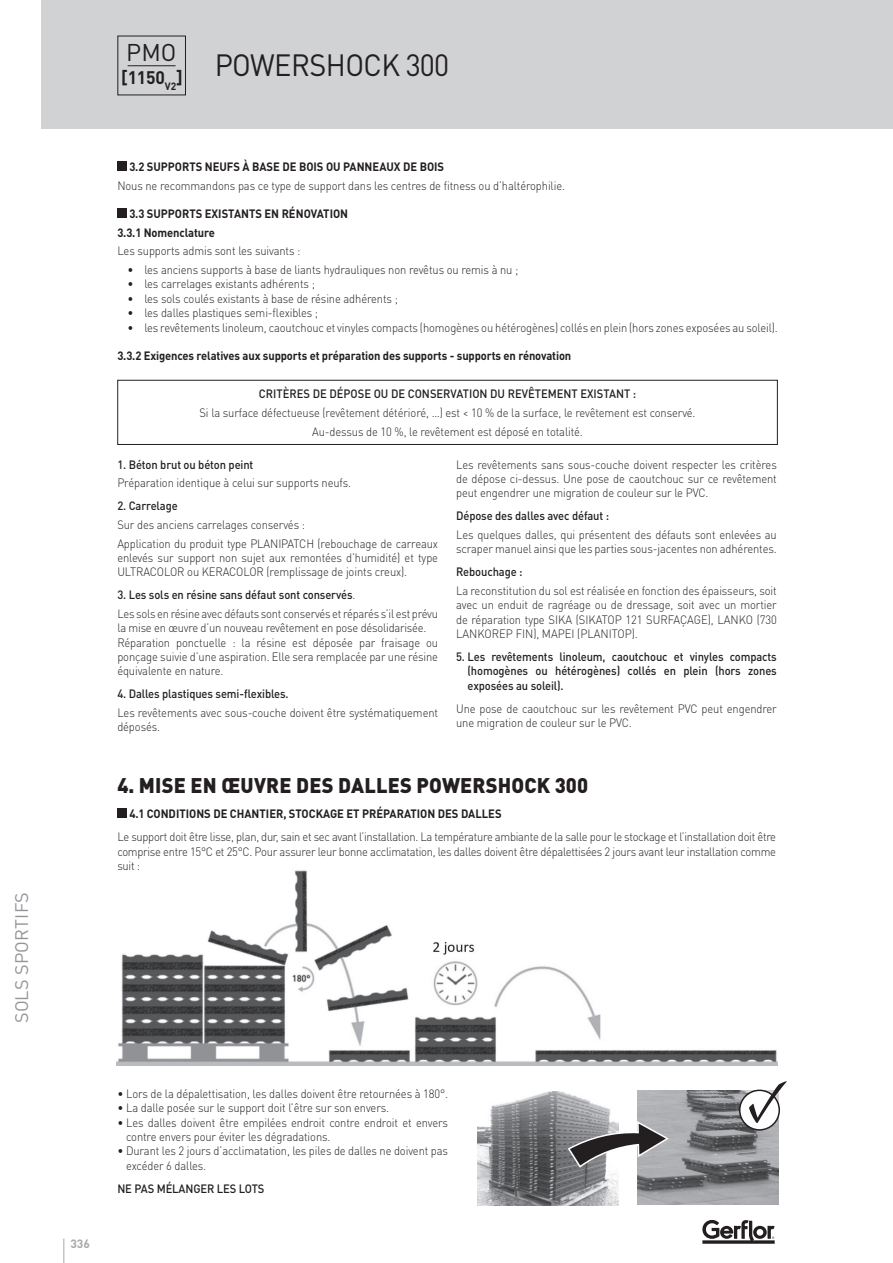
<style>
.page{position:relative;width:893px;height:1263px;background:#fff}
.page>*{position:absolute;margin:0;border:0;box-sizing:border-box;transform-origin:0 0}
.t1{font:30.45px "DIN Pro";letter-spacing:-.02em;color:#231f20;scale:.95 1}
.t2{font:24px "DIN Pro";color:#231f20}
.t3{font:900 21px "DIN Pro";letter-spacing:.01em;color:#231f20;scale:.95 1}
.t4{font:18px "DIN Pro";letter-spacing:.01em;color:#939598}
.t5{font:700 18px "DIN Pro";color:#231f20}
.t6{font:300 12px/14.4px "DIN Pro";letter-spacing:-.01em;color:#231f20;scale:.93 1}
.t7{font:500 12px/14.4px "DIN Pro";letter-spacing:-.01em;color:#231f20;text-align:justify;scale:.93 1}
.t8{font:700 12px "DIN Pro";letter-spacing:-.005em;color:#231f20;scale:.93 1}
.t9{font:700 12px "DIN Pro";letter-spacing:-.005em;color:#231f20;scale:.95 1}
.t10{font:700 12px "DIN Pro";color:#a8a9ad}
.s1{font-weight:500}
</style>
<div class="page">
<svg style="left:63px;top:1238px;width:1px;height:25px"></svg>
<div style="left:42px;top:0;width:851px;height:129px;background:#d1d2d4"></div>
<hr style="left:128px;top:65px;width:48px;height:1px;background:#231f20">
<div style="left:117px;top:162px;width:10px;height:9px;background:#231f20"></div>
<div style="left:117px;top:208px;width:10px;height:10px;background:#231f20"></div>
<div style="left:117px;top:380px;width:661px;height:65px;border:1px solid #231f20"></div>
<img style="left:477px;top:1092px;width:141px;height:113px">
<img style="left:637px;top:1090px;width:141px;height:114px">
<div style="left:740px;top:1090px;width:39px;height:40px;background:#fff;border-radius:50%"></div>
<div style="left:739px;top:1089px;width:41px;height:41px;border:2px solid #231f20;border-radius:50%"></div>
<svg style="left:749px;top:1081px;width:38px;height:42px"></svg>
<svg style="left:567px;top:1120px;width:103px;height:49px"></svg>
<div style="left:117px;top:809px;width:10px;height:9px;background:#231f20"></div>
<img style="left:117px;top:870px;width:661px;height:195px">
<svg style="left:702px;top:1220px;width:73px;height:24px"></svg>
<h3 class="t4" style="left:10px;top:1023px;width:132px;rotate:-90deg">SOLS SPORTIFS</h3>
<h2 class="t2" style="left:126px;top:36px;width:52px">PMO</h2>
<h3 class="t5" style="left:121px;top:66px;width:63px">[1150<sub>V2</sub>]</h3>
<h1 class="t1" style="left:215px;top:45px;width:248px">POWERSHOCK 300</h1>
<p class="t8" style="left:129px;top:159px;width:340px">3.2 SUPPORTS NEUFS À BASE DE BOIS OU PANNEAUX DE BOIS</p>
<p class="t8" style="left:129px;top:206px;width:237px">3.3 SUPPORTS EXISTANTS EN RÉNOVATION</p>
<p class="t6" style="left:117px;top:178px;width:483px">Nous ne recommandons pas ce type de support dans les centres de fitness ou d’haltérophilie.</p>
<p class="t8" style="left:117px;top:224px;width:106px">3.3.1 Nomenclature</p>
<p class="t6" style="left:117px;top:243px;width:198px">Les supports admis sont les suivants :</p>
<p class="t6" style="left:127px;top:262px;width:422px">• les anciens supports à base de liants hydrauliques non revêtus ou remis à nu ;</p>
<p class="t6" style="left:127px;top:276px;width:203px">• les carrelages existants adhérents ;</p>
<p class="t6" style="left:127px;top:291px;width:292px">• les sols coulés existants à base de résine adhérents ;</p>
<p class="t6" style="left:127px;top:305px;width:207px">• les dalles plastiques semi-flexibles ;</p>
<p class="t6" style="left:127px;top:320px;width:701px">• les revêtements linoleum, caoutchouc et vinyles compacts (homogènes ou hétérogènes) collés en plein (hors zones exposées au soleil).</p>
<p class="t8" style="left:117px;top:348px;width:490px">3.3.2 Exigences relatives aux supports et préparation des supports - supports en rénovation</p>
<p class="t7" style="left:259px;top:386px;width:407px">CRITÈRES DE DÉPOSE OU DE CONSERVATION DU REVÊTEMENT EXISTANT :</p>
<p class="t6" style="left:200px;top:403px;width:535px;line-height:18.6px;text-align:center">Si la surface défectueuse (revêtement détérioré, …) est &lt; 10 % de la surface, le revêtement est conservé.<br>Au-dessus de 10 %, le revêtement est déposé en totalité.</p>
<p class="t7" style="left:117px;top:457px;width:148px">1. Béton brut ou béton peint</p>
<p class="t6" style="left:117px;top:475px;width:253px">Préparation identique à celui sur supports neufs.</p>
<p class="t7" style="left:117px;top:498px;width:66px">2. Carrelage</p>
<p class="t6" style="left:117px;top:515px;width:346px;line-height:18.6px">Sur des anciens carrelages conservés :<br>Application du produit type PLANIPATCH (rebouchage de carreaux</p>
<p class="t6" style="left:117px;top:550px;width:346px">enlevés sur support non sujet aux remontées d’humidité) et type<br>ULTRACOLOR ou KERACOLOR (remplissage de joints creux).</p>
<p class="t6" style="left:117px;top:585px;width:346px;line-height:18.6px"><span class="s1">3. Les sols en résine sans défaut sont conservés</span>.<br>Les sols en résine avec défauts sont conservés et réparés s’il est prévu</p>
<p class="t6" style="left:117px;top:620px;width:346px">la mise en œuvre d’un nouveau revêtement en pose désolidarisée.<br>Réparation ponctuelle : la résine est déposée par fraisage ou ponçage suivie d’une aspiration. Elle sera remplacée par une résine équivalente en nature.</p>
<p class="t7" style="left:117px;top:686px;width:186px">4. Dalles plastiques semi-flexibles.</p>
<p class="t6" style="left:117px;top:705px;width:346px">Les revêtements avec sous-couche doivent être systématiquement déposés.</p>
<p class="t6" style="left:456px;top:457px;width:346px;text-align:justify">Les revêtements sans sous-couche doivent respecter les critères de dépose ci-dessus. Une pose de caoutchouc sur ce revêtement peut engendrer une migration de couleur sur le PVC.</p>
<p class="t7" style="left:456px;top:508px;width:166px">Dépose des dalles avec défaut :</p>
<p class="t6" style="left:456px;top:527px;width:346px">Les quelques dalles, qui présentent des défauts sont enlevées au scraper manuel ainsi que les parties sous-jacentes non adhérentes.</p>
<p class="t7" style="left:456px;top:564px;width:73px">Rebouchage :</p>
<p class="t6" style="left:456px;top:583px;width:346px;text-align:justify">La reconstitution du sol est réalisée en fonction des épaisseurs, soit avec un enduit de ragréage ou de dressage, soit avec un mortier de réparation type SIKA (SIKATOP 121 SURFAÇAGE), LANKO (730<br>LANKOREP FIN), MAPEI (PLANITOP).</p>
<p class="t7" style="left:467px;top:649px;width:334px;text-indent:-11px">5. Les revêtements linoleum, caoutchouc et vinyles compacts (homogènes ou hétérogènes) collés en plein (hors zones exposées au soleil).</p>
<p class="t6" style="left:456px;top:701px;width:346px">Une pose de caoutchouc sur les revêtement PVC peut engendrer une migration de couleur sur le PVC.</p>
<h3 class="t3" style="left:117px;top:771px;width:497px">4. MISE EN ŒUVRE DES DALLES POWERSHOCK 300</h3>
<p class="t9" style="left:129px;top:806px;width:393px">4.1 CONDITIONS DE CHANTIER, STOCKAGE ET PRÉPARATION DES DALLES</p>
<p class="t6" style="left:117px;top:829px;width:710px;text-align:justify">Le support doit être lisse, plan, dur, sain et sec avant l’installation. La température ambiante de la salle pour le stockage et l’installation doit être comprise entre 15°C et 25°C. Pour assurer leur bonne acclimatation, les dalles doivent être dépalettisées 2 jours avant leur installation comme suit :</p>
<p class="t10" style="left:70px;top:1235px;width:21px">336</p>
<p class="t6" style="left:117px;top:1086px;width:357px">• Lors de la dépalettisation, les dalles doivent être retournées à 180°.</p>
<p class="t6" style="left:117px;top:1100px;width:294px">• La dalle posée sur le support doit l’être sur son envers.</p>
<p class="t6" style="left:126px;top:1114px;width:348px;text-indent:-9px">• Les dalles doivent être empilées endroit contre endroit et envers contre envers pour éviter les dégradations.</p>
<p class="t6" style="left:126px;top:1143px;width:348px;text-indent:-9px">• Durant les 2 jours d’acclimatation, les piles de dalles ne doivent pas excéder 6 dalles.</p>
<p class="t7" style="left:117px;top:1181px;width:160px">NE PAS MÉLANGER LES LOTS</p>
</div>
